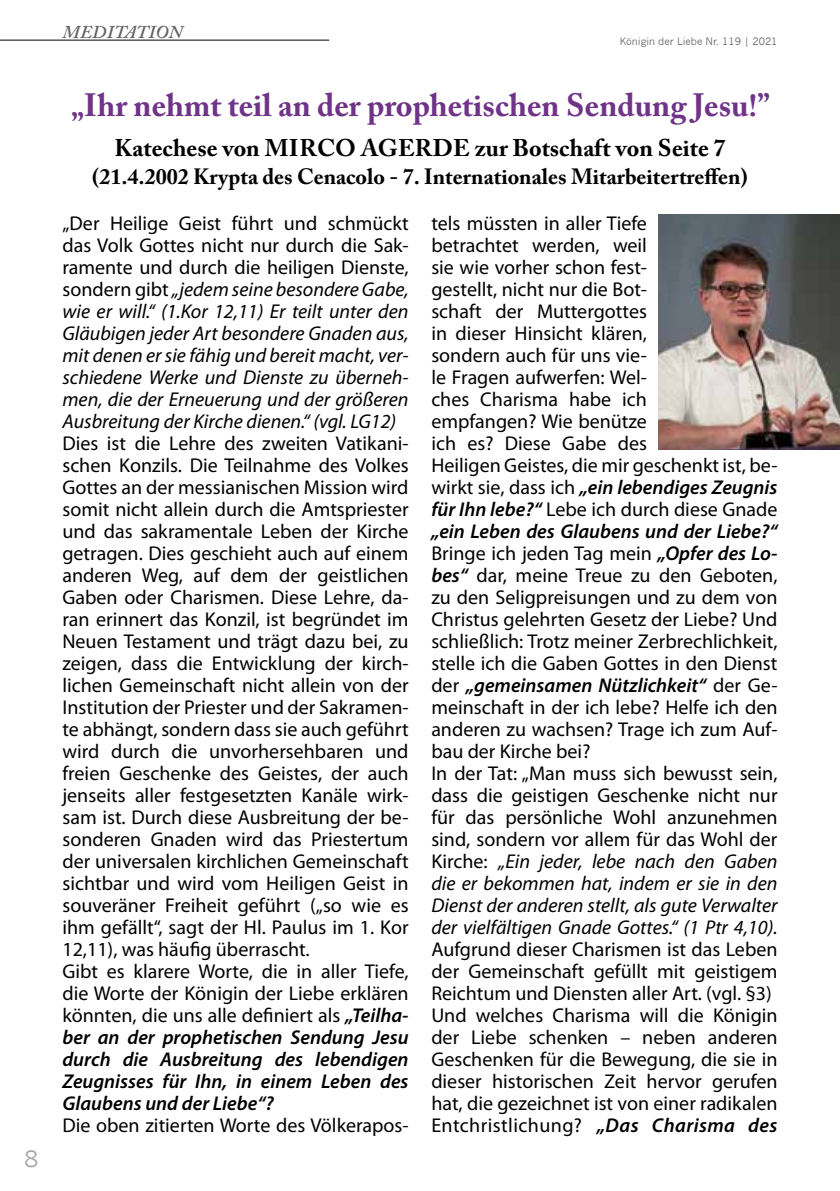
<style>
.page{position:relative;width:840px;height:1191px;background:#fff}
.page>*{position:absolute;margin:0;border:0;box-sizing:border-box;transform-origin:0 0}
.t1{font:700 32px "Adobe Caslon Pro";color:#6f3387}
.t2{font:700 24px "Adobe Caslon Pro";color:#000}
.t3{font:700 22px "Adobe Caslon Pro";color:#000}
.t4{font:22px "News Gothic";color:#a7a9ac}
.t5{font:20px/22px "Myriad Pro";color:#000}
.t6{font:italic 20px/22px "Myriad Pro";color:#000;text-align:justify}
.t7{font:italic 600 18px "Adobe Caslon Pro";letter-spacing:.015em;color:#636466}
.t8{font:10px "News Gothic";color:#636466}
.s1{font-style:normal}
.s2{font-weight:600;font-style:italic}
.s3{font-style:italic}
</style>
<div class="page">
<hr style="left:0;top:40px;width:329px;height:1px;background:#000">
<img style="left:658px;top:215px;width:181px;height:234px">
<p class="t4" style="left:24px;top:1146px;width:15px">8</p>
<p class="t7" style="left:62px;top:21px;width:121px">MEDITATION</p>
<p class="t8" style="left:619px;top:36px;width:159px">Königin der Liebe Nr. 119 | 2021</p>
<h1 class="t1" style="left:71px;top:87px;width:699px">„Ihr nehmt teil an der prophetischen Sendung Jesu!”</h1>
<p class="t2" style="left:114px;top:134px;width:612px">Katechese von MIRCO AGERDE zur Botschaft von Seite 7</p>
<p class="t3" style="left:92px;top:164px;width:656px">(21.4.2002 Krypta des Cenacolo - 7. Internationales Mitarbeitertreffen)</p>
<p class="t6" style="left:62px;top:212px;width:347px"><span class="s1">„Der Heilige Geist führt und schmückt das Volk Gottes nicht nur durch die Sak&shy;ramente und durch die heiligen Dienste, sondern gibt</span> „jedem seine besondere Gabe, wie er will.“ (1.Kor 12,11) Er teilt unter den Gläubigen jeder Art besondere Gnaden aus, mit denen er sie fähig und bereit macht, ver&shy;schiedene Werke und Dienste zu überneh&shy;men, die der Erneuerung und der größeren Ausbreitung der Kirche dienen.“ (vgl. LG12)</p>
<p class="t5" style="left:62px;top:432px;width:347px">Dies ist die Lehre des zweiten Vatikani&shy;schen Konzils. Die Teilnahme des Volkes Gottes an der messianischen Mission wird somit nicht allein durch die Amtspriester und das sakramentale Leben der Kirche getragen. Dies geschieht auch auf einem anderen Weg, auf dem der geistlichen Gaben oder Charismen. Diese Lehre, da&shy;ran erinnert das Konzil, ist begründet im Neuen Testament und trägt dazu bei, zu zeigen, dass die Entwicklung der kirch&shy;lichen Gemeinschaft nicht allein von der Institution der Priester und der Sakramen&shy;te abhängt, sondern dass sie auch geführt wird durch die unvorhersehbaren und freien Geschenke des Geistes, der auch jenseits aller festgesetzten Kanäle wirk&shy;sam ist. Durch diese Ausbreitung der be&shy;sonderen Gnaden wird das Priestertum der universalen kirchlichen Gemeinschaft sichtbar und wird vom Heiligen Geist in souveräner Freiheit geführt („so wie es ihm gefällt“, sagt der Hl. Paulus im 1. Kor 12,11), was häufig überrascht.<br>Gibt es klarere Worte, die in aller Tiefe, die Worte der Königin der Liebe erklären könnten, die uns alle definiert als <span class="s2">„Teilha&shy;ber an der prophetischen Sendung Jesu durch die Ausbreitung des lebendigen Zeugnisses für Ihn, in einem Leben des Glaubens und der Liebe“?</span></p>
<p class="t5" style="left:62px;top:1114px;width:347px">Die oben zitierten Worte des Völkerapos-</p>
<p class="t5" style="left:431px;top:212px;width:347px">tels müssten in aller Tiefe<br>betrachtet werden, weil<br>sie wie vorher schon fest-<br>gestellt, nicht nur die Bot-<br>schaft der Muttergottes<br>in dieser Hinsicht klären,<br>sondern auch für uns vie-<br>le Fragen aufwerfen: Wel-<br>ches Charisma habe ich<br>empfangen? Wie benütze<br>ich es? Diese Gabe des<br>Heiligen Geistes, die mir geschenkt ist, be&shy;wirkt sie, dass ich <span class="s2">„ein lebendiges Zeugnis für Ihn lebe?“</span> Lebe ich durch diese Gnade <span class="s2">„ein Leben des Glaubens und der Liebe?“ </span>Bringe ich jeden Tag mein <span class="s2">„Opfer des Lo&shy;bes“</span> dar, meine Treue zu den Geboten, zu den Seligpreisungen und zu dem von Christus gelehrten Gesetz der Liebe? Und schließlich: Trotz meiner Zerbrechlichkeit, stelle ich die Gaben Gottes in den Dienst der <span class="s2">„gemeinsamen Nützlichkeit“</span> der Ge&shy;meinschaft in der ich lebe? Helfe ich den anderen zu wachsen? Trage ich zum Auf&shy;bau der Kirche bei?<br>In der Tat: „Man muss sich bewusst sein, dass die geistigen Geschenke nicht nur für das persönliche Wohl anzunehmen sind, sondern vor allem für das Wohl der Kirche: <span class="s3">„Ein jeder, lebe nach den Gaben die er bekommen hat, indem er sie in den Dienst der anderen stellt, als gute Verwalter der vielfältigen Gnade Gottes.“ (1 Ptr 4,10).</span></p>
<p class="t5" style="left:431px;top:938px;width:347px">Aufgrund dieser Charismen ist das Leben der Gemeinschaft gefüllt mit geistigem Reichtum und Diensten aller Art. (vgl. §3)<br>Und welches Charisma will die Königin der Liebe schenken – neben anderen Geschenken für die Bewegung, die sie in dieser historischen Zeit hervor gerufen hat, die gezeichnet ist von einer radikalen Entchristlichung? <span class="s2">„Das Charisma des</span></p>
</div>
